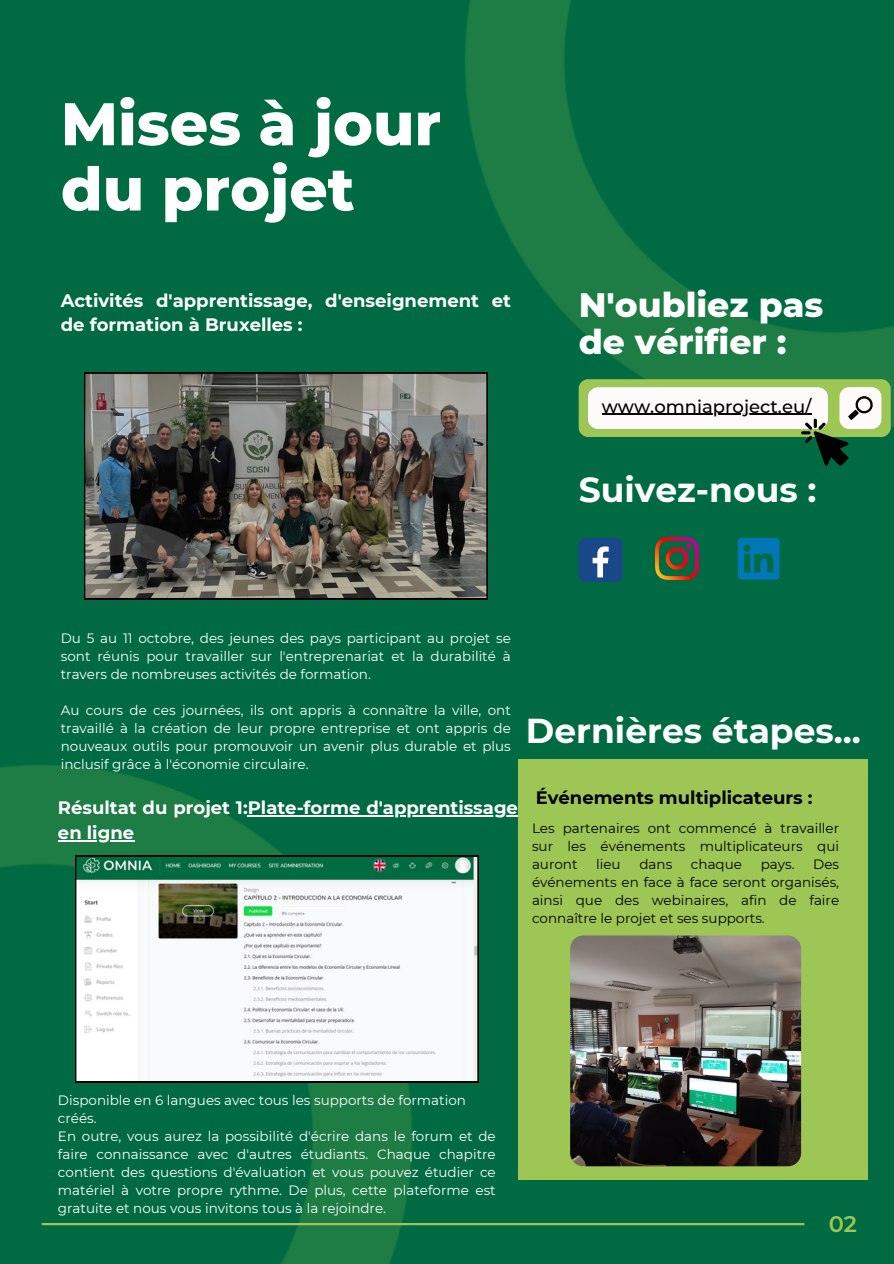
<style>
.page{position:relative;width:894px;height:1264px;background:#fff}
.page>*{position:absolute;margin:0;border:0;box-sizing:border-box;transform-origin:0 0}
.t1{font:800 60px/65.2px "Montserrat";color:#fff}
.t2{font:700 34.5px "Montserrat";color:#fff}
.t3{font:800 34.5px/37.2px "Montserrat";color:#fff}
.t4{font:600 22.5px "Montserrat";color:#9ec655}
.t5{font:700 18px/24.8px "Montserrat";color:#fff}
.t6{font:700 18px "Montserrat";color:#000}
.t7{font:500 18px "Montserrat";color:#000}
.t8{font:13.5px/18px "Montserrat";color:#fff;text-align:justify}
.t9{font:13.5px/18px "Montserrat";color:#000;text-align:justify}
</style>
<div class="page">
<div style="left:0;top:0;width:893px;height:1263px;background:#006b42"></div>
<img style="left:240px;top:0;width:653px;height:580px">
<img style="left:0;top:537px;width:655px;height:726px">
<hr style="left:42px;top:1222px;width:762px;height:3px;background:#9ec655">
<svg style="left:578px;top:379px;width:312px;height:87px"></svg>
<div style="left:518px;top:759px;width:349px;height:420px;background:#9ec655"></div>
<svg style="left:75px;top:855px;width:403px;height:227px"></svg>
<img style="left:84px;top:373px;width:403px;height:226px">
<img style="left:570px;top:935px;width:230px;height:231px;border-radius:13px">
<img style="left:655px;top:538px;width:43px;height:41px">
<div style="left:578px;top:538px;width:44px;height:44px;background:#1a4789;border-radius:7px"></div>
<svg style="left:592px;top:546px;width:16px;height:31px"></svg>
<svg style="left:737px;top:538px;width:42px;height:41px"></svg>
<hr style="left:601px;top:414px;width:210px;height:1px;background:#000">
<hr style="left:248px;top:815px;width:270px;height:1px;background:#fff">
<hr style="left:58px;top:840px;width:76px;height:1px;background:#fff">
<p class="t1" style="left:61px;top:91px;width:382px">Mises à jour du projet</p>
<p class="t5" style="left:61px;top:288px;width:451px">Activités d'apprentissage, d'enseignement et de formation à Bruxelles :</p>
<h2 class="t3" style="left:578px;top:286px;width:246px">N'oubliez pas de vérifier :</h2>
<h3 class="t7" style="left:601px;top:395px;width:211px">www.omniaproject.eu/</h3>
<h2 class="t2" style="left:578px;top:469px;width:239px">Suivez-nous :</h2>
<p class="t8" style="left:61px;top:629px;width:451px">Du 5 au 11 octobre, des jeunes des pays participant au projet se sont réunis pour travailler sur l'entreprenariat et la durabilité à travers de nombreuses activités de formation.</p>
<p class="t8" style="left:61px;top:701px;width:451px">Au cours de ces journées, ils ont appris à connaître la ville, ont travaillé à la création de leur propre entreprise et ont appris de nouveaux outils pour promouvoir un avenir plus durable et plus inclusif grâce à l'économie circulaire.</p>
<p class="t5" style="left:58px;top:795px;width:461px">Résultat du projet 1:Plate-forme d'apprentissage</p>
<p class="t5" style="left:58px;top:820px;width:78px">en ligne</p>
<p class="t2" style="left:526px;top:709px;width:336px">Dernières étapes...</p>
<p class="t6" style="left:535px;top:786px;width:278px">Événements multiplicateurs :</p>
<p class="t9" style="left:532px;top:819px;width:308px">Les partenaires ont commencé à travailler sur les événements multiplicateurs qui auront</p>
<p class="t9" style="left:596px;top:855px;width:26px">lieu</p>
<p class="t9" style="left:639px;top:855px;width:34px">dans</p>
<p class="t9" style="left:690px;top:855px;width:53px">chaque</p>
<p class="t9" style="left:760px;top:855px;width:35px">pays.</p>
<p class="t9" style="left:532px;top:855px;width:308px;text-indent:281px">Des événements en face à face seront organisés, ainsi que des webinaires, afin de faire connaître le projet et ses supports.</p>
<p class="t8" style="left:58px;top:1090px;width:409px">Disponible en 6 langues avec tous les supports de formation créés.</p>
<p class="t8" style="left:58px;top:1126px;width:439px">En outre, vous aurez la possibilité d'écrire dans le forum et de faire connaissance avec d'autres étudiants. Chaque chapitre contient des questions d'évaluation et vous pouvez étudier ce matériel à votre propre rythme. De plus, cette plateforme est gratuite et nous vous invitons tous à la rejoindre.</p>
<h1 class="t4" style="left:828px;top:1210px;width:30px">02</h1>
</div>
